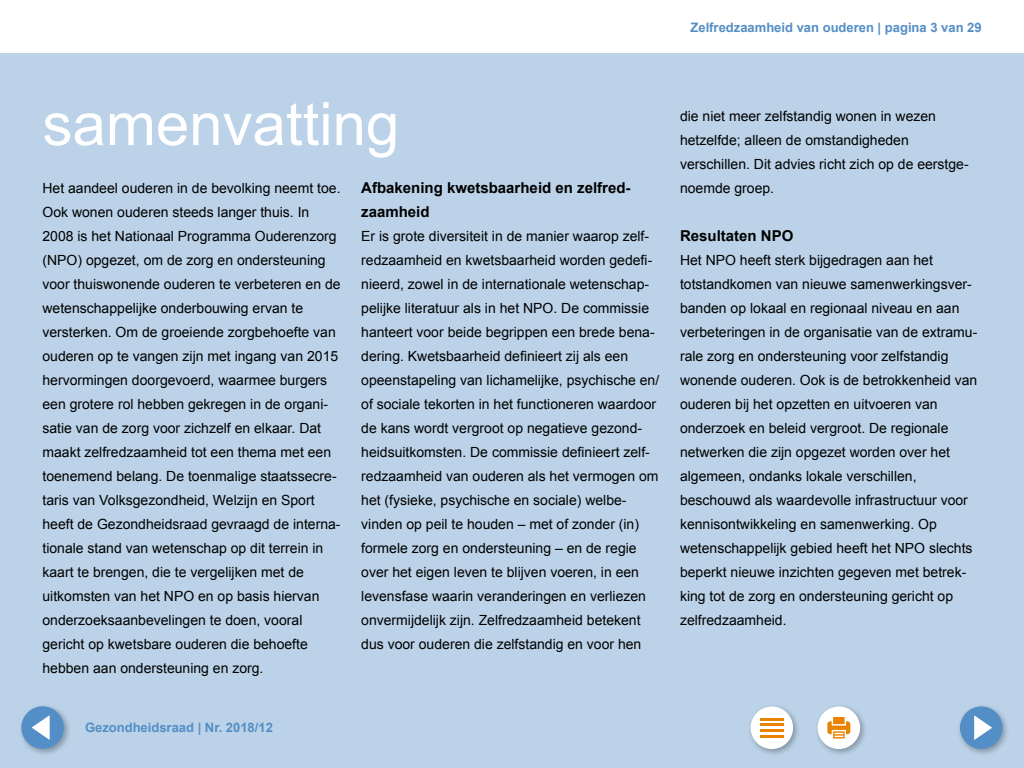
<style>
.page{position:relative;width:1024px;height:768px;background:#fff}
.page>*{position:absolute;margin:0;border:0;box-sizing:border-box;transform-origin:0 0}
.t1{font:60px "Arial";color:#fff}
.t2{font:700 15px/24px "Arial";color:#000}
.t3{font:14px/24px "Arial";color:#000}
.t4{font:700 13px "Arial";color:#548ec6}
</style>
<div class="page">
<div style="left:0;top:54px;width:1024px;height:714px;background:#bbd2e8"></div>
<div style="left:814px;top:703px;width:53px;height:53px;background:#000;opacity:.3"></div>
<div style="left:818px;top:707px;width:42px;height:42px;background:#fff;border-radius:50%"></div>
<svg style="left:827px;top:717px;width:23px;height:22px"></svg>
<div style="left:747px;top:703px;width:53px;height:53px;background:#000;opacity:.3"></div>
<div style="left:751px;top:707px;width:42px;height:42px;background:#fff;border-radius:50%"></div>
<hr style="left:760px;top:718px;width:24px;height:2px;background:#e98300">
<hr style="left:760px;top:724px;width:24px;height:2px;background:#e98300">
<hr style="left:760px;top:730px;width:24px;height:2px;background:#e98300">
<hr style="left:760px;top:735px;width:24px;height:2px;background:#e98300">
<div style="left:18px;top:703px;width:53px;height:53px;background:#000;opacity:.3"></div>
<div style="left:21px;top:706px;width:43px;height:43px;background:#548ec6;border-radius:50%"></div>
<svg style="left:32px;top:715px;width:18px;height:25px"></svg>
<div style="left:957px;top:703px;width:53px;height:53px;background:#000;opacity:.3"></div>
<div style="left:960px;top:706px;width:43px;height:43px;background:#548ec6;border-radius:50%"></div>
<svg style="left:974px;top:715px;width:18px;height:25px"></svg>
<p class="t4" style="left:691px;top:19px;width:293px">Zelfredzaamheid van ouderen | pagina 3 van 29</p>
<h1 class="t1" style="left:43px;top:85px;width:358px">samenvatting</h1>
<p class="t3" style="left:43px;top:176px;width:300px">Het aandeel ouderen in de bevolking neemt toe.<br>Ook wonen ouderen steeds langer thuis. In 2008 is het Nationaal Programma Ouderenzorg (NPO) opgezet, om de zorg en ondersteuning voor thuiswonende ouderen te verbeteren en de wetenschappelijke onderbouwing ervan te versterken. Om de groeiende zorgbehoefte van ouderen op te vangen zijn met ingang van 2015 hervormingen doorgevoerd, waarmee burgers een grotere rol hebben gekregen in de organi&shy;satie van de zorg voor zichzelf en elkaar. Dat maakt zelfredzaamheid tot een thema met een toenemend belang. De toenmalige staatssecre&shy;taris van Volksgezondheid, Welzijn en Sport heeft de Gezondheidsraad gevraagd de interna&shy;tionale stand van wetenschap op dit terrein in kaart te brengen, die te vergelijken met de uitkomsten van het NPO en op basis hiervan onderzoeksaanbevelingen te doen, vooral gericht op kwetsbare ouderen die behoefte hebben aan ondersteuning en zorg.</p>
<p class="t2" style="left:361px;top:176px;width:271px">Afbakening kwetsbaarheid en zelfred&shy;zaamheid</p>
<p class="t3" style="left:361px;top:224px;width:300px">Er is grote diversiteit in de manier waarop zelf&shy;redzaamheid en kwetsbaarheid worden gedefi&shy;nieerd, zowel in de internationale wetenschap&shy;pelijke literatuur als in het NPO. De commissie hanteert voor beide begrippen een brede bena&shy;dering. Kwetsbaarheid definieert zij als een opeenstapeling van lichamelijke, psychische en/ of sociale tekorten in het functioneren waardoor de kans wordt vergroot op negatieve gezond&shy;heidsuitkomsten. De commissie definieert zelf&shy;redzaamheid van ouderen als het vermogen om het (fysieke, psychische en sociale) welbe&shy;vinden op peil te houden – met of zonder (in) formele zorg en ondersteuning – en de regie over het eigen leven te blijven voeren, in een levensfase waarin veranderingen en verliezen onvermijdelijk zijn. Zelfredzaamheid betekent dus voor ouderen die zelfstandig en voor hen</p>
<p class="t4" style="left:85px;top:719px;width:189px">Gezondheidsraad | Nr. 2018/12</p>
<p class="t3" style="left:680px;top:104px;width:290px">die niet meer zelfstandig wonen in wezen hetzelfde; alleen de omstandigheden verschillen. Dit advies richt zich op de eerstge&shy;noemde groep.</p>
<p class="t2" style="left:680px;top:224px;width:115px">Resultaten NPO</p>
<p class="t3" style="left:680px;top:248px;width:299px">Het NPO heeft sterk bijgedragen aan het totstandkomen van nieuwe samenwerkingsver&shy;banden op lokaal en regionaal niveau en aan verbeteringen in de organisatie van de extramu&shy;rale zorg en ondersteuning voor zelfstandig wonende ouderen. Ook is de betrokkenheid van ouderen bij het opzetten en uitvoeren van onderzoek en beleid vergroot. De regionale netwerken die zijn opgezet worden over het algemeen, ondanks lokale verschillen, beschouwd als waardevolle infrastructuur voor kennisontwikkeling en samenwerking. Op wetenschappelijk gebied heeft het NPO slechts beperkt nieuwe inzichten gegeven met betrek&shy;king tot de zorg en ondersteuning gericht op zelfredzaamheid.</p>
</div>
